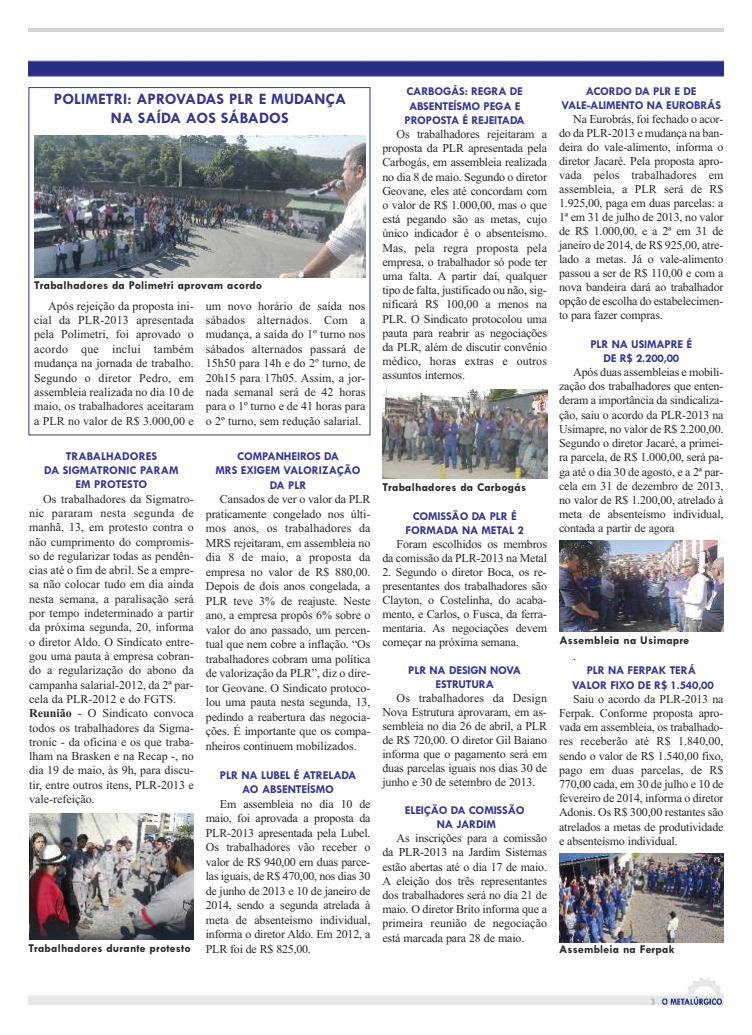
<style>
.page{position:relative;width:752px;height:1035px;background:#fff}
.page>*{position:absolute;margin:0;border:0;box-sizing:border-box;transform-origin:0 0}
.t1{font:700 16px/19.2px "Tw Cen";letter-spacing:.005em;color:#34368f;text-align:center}
.t2{font:12px/14.2px "Times New Roman";color:#272627;text-align:justify}
.t3{font:700 12px/14.2px "Tw Cen";letter-spacing:-.015em;color:#34368f;text-align:center}
.t4{font:700 12px "Tw Cen";letter-spacing:.015em;color:#272627}
.s1{font-weight:700}
</style>
<div class="page">
<img style="left:28px;top:977px;width:695px;height:29px">
<hr style="left:28px;top:28px;width:695px;height:4px;background:#d4d4d4">
<img style="left:28px;top:60px;width:329px;height:17px">
<img style="left:357px;top:60px;width:366px;height:17px">
<img style="left:34px;top:136px;width:331px;height:142px">
<img style="left:559px;top:540px;width:164px;height:92px">
<img style="left:382px;top:389px;width:164px;height:90px">
<img style="left:559px;top:853px;width:164px;height:89px">
<img style="left:29px;top:813px;width:164px;height:126px">
<p class="t3" style="left:404px;top:84px;width:122px">CARBOGÁS: REGRA DE<br>ABSENTEÍSMO PEGA E<br>PROPOSTA É REJEITADA</p>
<p class="t2" style="left:382px;top:127px;width:166px;text-indent:14px">Os trabalhadores rejeitaram a proposta da PLR apresentada pela Carbogás, em assembleia realizada no dia 8 de maio. Segundo o diretor Geovane, eles até concordam com o valor de R$ 1.000,00, mas o que está pegando são as metas, cujo único indicador é o absenteísmo.<br>Mas, pela regra proposta pela empresa, o trabalhador só pode ter uma falta. A partir daí, qualquer tipo de falta, justificado ou não, sig&shy;nificará R$ 100,00 a menos na PLR. O Sindicato protocolou uma pauta para reabrir as negociações da PLR, além de discutir convênio médico, horas extras e outros assuntos internos.</p>
<p class="t3" style="left:561px;top:84px;width:161px">ACORDO DA PLR E DE<br>VALE-ALIMENTO NA EUROBRÁS</p>
<p class="t2" style="left:558px;top:112px;width:166px;text-indent:14px">Na Eurobrás, foi fechado o acor&shy;do da PLR-2013 e mudança na ban&shy;deira do vale-alimento, informa o diretor Jacaré. Pela proposta apro&shy;vada pelos trabalhadores em assembleia, a PLR será de R$ 1.925,00, paga em duas parcelas: a 1ª em 31 de julho de 2013, no valor de R$ 1.000,00, e a 2ª em 31 de janeiro de 2014, de R$ 925,00, atre&shy;lado a metas. Já o vale-alimento passou a ser de R$ 110,00 e com a nova bandeira dará ao trabalhador opção de escolha do estabelecimen&shy;to para fazer compras.</p>
<p class="t3" style="left:590px;top:336px;width:103px">PLR NA USIMAPRE É<br>DE R$ 2.200,00</p>
<p class="t2" style="left:558px;top:365px;width:166px;text-indent:14px">Após duas assembleias e mobili&shy;zação dos trabalhadores que enten&shy;deram a importância da sindicaliza&shy;ção, saiu o acordo da PLR-2013 na Usimapre, no valor de R$ 2.200,00.<br>Segundo o diretor Jacaré, a primei&shy;ra parcela, de R$ 1.000,00, será pa&shy;ga até o dia 30 de agosto, e a 2ª par&shy;cela em 31 de dezembro de 2013, no valor de R$ 1.200,00, atrelado à meta de absenteísmo individual, contada a partir de agora</p>
<h1 class="t1" style="left:54px;top:89px;width:293px">POLIMETRI: APROVADAS PLR E MUDANÇA<br>NA SAÍDA AOS SÁBADOS</h1>
<p class="t4" style="left:34px;top:278px;width:229px">Trabalhadores da Polimetri aprovam acordo</p>
<p class="t2" style="left:34px;top:298px;width:161px;text-indent:14px">Após rejeição da proposta ini&shy;cial da PLR-2013 apresentada pela Polimetri, foi aprovado o acordo que inclui também mudança na jornada de trabalho.<br>Segundo o diretor Pedro, em assembleia realizada no dia 10 de maio, os trabalhadores aceitaram a PLR no valor de R$ 3.000,00 e</p>
<p class="t2" style="left:206px;top:298px;width:161px">um novo horário de saída nos sábados alternados. Com a mudança, a saída do 1º turno nos sábados alternados passará de 15h50 para 14h e do 2º turno, de 20h15 para 17h05. Assim, a jor&shy;nada semanal será de 42 horas para o 1º turno e de 41 horas para o 2º turno, sem redução salarial.</p>
<p class="t3" style="left:44px;top:448px;width:136px">TRABALHADORES<br>DA SIGMATRONIC PARAM<br>EM PROTESTO</p>
<p class="t2" style="left:29px;top:491px;width:166px;text-align:left;text-indent:14px">Os trabalhadores da Sigmatro&shy;nic pararam nesta segunda de manhã, 13, em protesto contra o não cumprimento do compromis&shy;so de regularizar todas as pendên&shy;cias até o fim de abril. Se a empre&shy;sa não colocar tudo em dia ainda nesta semana, a paralisação será por tempo indeterminado a partir da próxima segunda, 20, informa o diretor Aldo. O Sindicato entre&shy;gou uma pauta à empresa cobran&shy;do a regularização do abono da campanha salarial-2012, da 2ª par&shy;cela da PLR-2012 e do FGTS.<br><span class="s1">Reunião</span> - O Sindicato convoca todos os trabalhadores da Sigma&shy;tronic - da oficina e os que traba&shy;lham na Brasken e na Recap -, no dia 19 de maio, às 9h, para discu&shy;tir, entre outros itens, PLR-2013 e vale-refeição.</p>
<p class="t3" style="left:215px;top:448px;width:147px;line-height:14.5px">COMPANHEIROS DA<br>MRS EXIGEM VALORIZAÇÃO<br>DA PLR</p>
<p class="t2" style="left:206px;top:492px;width:166px;line-height:14.5px;text-indent:14px">Cansados de ver o valor da PLR praticamente congelado nos últi&shy;mos anos, os trabalhadores da MRS rejeitaram, em assembleia no dia 8 de maio, a proposta da empresa no valor de R$ 880,00.<br>Depois de dois anos congelada, a PLR teve 3% de reajuste. Neste ano, a empresa propôs 6% sobre o valor do ano passado, um percen&shy;tual que nem cobre a inflação. “Os trabalhadores cobram uma política de valorização da PLR”, diz o dire&shy;tor Geovane. O Sindicato protoco&shy;lou uma pauta nesta segunda, 13, pedindo a reabertura das negocia&shy;ções. É importante que os compa&shy;nheiros continuem mobilizados.</p>
<p class="t3" style="left:220px;top:767px;width:138px;line-height:14.5px">PLR NA LUBEL É ATRELADA<br>AO ABSENTEÍSMO</p>
<p class="t2" style="left:206px;top:796px;width:166px;line-height:14.5px;text-indent:14px">Em assembleia no dia 10 de maio, foi aprovada a proposta da PLR-2013 apresentada pela Lubel.<br>Os trabalhadores vão receber o valor de R$ 940,00 em duas parce&shy;las iguais, de R$ 470,00, nos dias 30 de junho de 2013 e 10 de janeiro de 2014, sendo a segunda atrelada à meta de absenteísmo individual, informa o diretor Aldo. Em 2012, a PLR foi de R$ 825,00.</p>
<p class="t4" style="left:382px;top:479px;width:145px">Trabalhadores da Carbogás</p>
<p class="t3" style="left:405px;top:508px;width:120px">COMISSÃO DA PLR É<br>FORMADA NA METAL 2</p>
<p class="t2" style="left:382px;top:536px;width:166px;text-align:right">Foram escolhidos os membros<br>da comissão da PLR-2013 na Metal</p>
<p class="t2" style="left:382px;top:564px;width:166px">2. Segundo o diretor Boca, os re&shy;presentantes dos trabalhadores são Clayton, o Costelinha, do acaba&shy;mento, e Carlos, o Fusca, da ferra&shy;mentaria. As negociações devem começar na próxima semana.</p>
<p class="t3" style="left:408px;top:662px;width:114px">PLR NA DESIGN NOVA<br>ESTRUTURA</p>
<p class="t2" style="left:382px;top:690px;width:166px;text-indent:14px">Os trabalhadores da Design Nova Estrutura aprovaram, em as&shy;sembleia no dia 26 de abril, a PLR de R$ 720,00. O diretor Gil Baiano informa que o pagamento será em duas parcelas iguais nos dias 30 de junho e 30 de setembro de 2013.</p>
<p class="t3" style="left:404px;top:802px;width:121px">ELEIÇÃO DA COMISSÃO<br>NA JARDIM</p>
<p class="t2" style="left:382px;top:831px;width:166px;text-indent:14px">As inscrições para a comissão da PLR-2013 na Jardim Sistemas estão abertas até o dia 17 de maio.<br>A eleição dos três representantes dos trabalhadores será no dia 21 de maio. O diretor Brito informa que a primeira reunião de negociação está marcada para 28 de maio.</p>
<p class="t4" style="left:559px;top:632px;width:131px">Assembleia na Usimapre</p>
<p class="t2" style="left:573px;top:649px;width:4px">.</p>
<p class="t3" style="left:572px;top:663px;width:143px">PLR NA FERPAK TERÁ<br>VALOR FIXO DE R$ 1.540,00</p>
<p class="t2" style="left:558px;top:691px;width:166px;text-indent:14px">Saiu o acordo da PLR-2013 na Ferpak. Conforme proposta apro&shy;vada em assembleia, os trabalhado&shy;res receberão até R$ 1.840,00, sendo o valor de R$ 1.540,00 fixo, pago em duas parcelas, de R$ 770,00 cada, em 30 de julho e 10 de fevereiro de 2014, informa o diretor Adonis. Os R$ 300,00 restantes são atrelados a metas de produtividade e absenteísmo individual.</p>
<p class="t4" style="left:28px;top:941px;width:164px">Trabalhadores durante protesto</p>
<p class="t4" style="left:558px;top:942px;width:117px">Assembleia na Ferpak</p>
</div>
